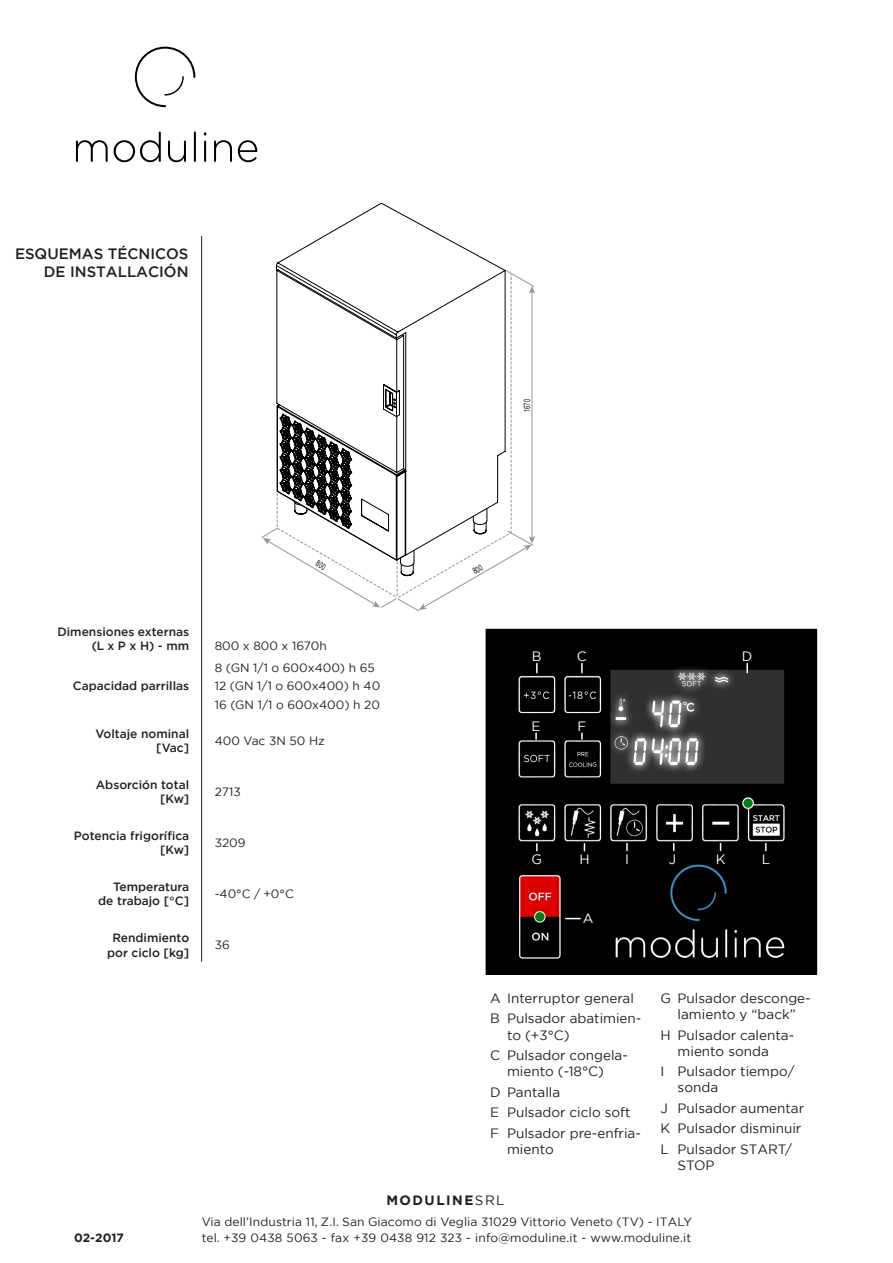
<style>
.page{position:relative;width:893px;height:1263px;background:#fff}
.page>*{position:absolute;margin:0;border:0;box-sizing:border-box;transform-origin:0 0}
.titoletti_dati{font:500 15px/18px "Gotham";color:#231f20;text-align:right}
.t1{font:13.5px/16.2px "Gotham";color:#231f20}
.testi{font:13.5px "Gotham";color:#fff}
.t2{font:700 13.5px "Gotham";letter-spacing:.11em;color:#231f20}
.voci_tab_schemi{font:12px "Gotham";letter-spacing:.01em;color:#231f20}
.voci_tab_schemi_prin{font:500 12px/14.4px "Gotham";color:#231f20;text-align:right}
.t3{font:700 12px "Gotham";letter-spacing:-.005em;color:#231f20}
.t4{font:9px "Helvetica";color:#231f20;scale:.65 1}
.s1{font-weight:400}
</style>
<div class="page">
<svg style="left:76px;top:140px;width:32px;height:22px"></svg>
<svg style="left:114px;top:132px;width:47px;height:30px"></svg>
<svg style="left:168px;top:141px;width:18px;height:21px"></svg>
<hr style="left:194px;top:132px;width:2px;height:30px;background:#000">
<hr style="left:204px;top:141px;width:2px;height:21px;background:#000">
<svg style="left:214px;top:140px;width:18px;height:22px"></svg>
<svg style="left:238px;top:140px;width:19px;height:22px"></svg>
<svg style="left:135px;top:47px;width:60px;height:60px"></svg>
<hr style="left:201px;top:236px;width:1px;height:726px;background:#231f20">
<img style="left:485px;top:628px;width:333px;height:346px">
<svg style="left:536px;top:663px;width:2px;height:10px"></svg>
<svg style="left:566px;top:918px;width:14px;height:1px"></svg>
<svg style="left:581px;top:663px;width:2px;height:10px"></svg>
<svg style="left:581px;top:733px;width:2px;height:6px"></svg>
<svg style="left:535px;top:733px;width:2px;height:6px"></svg>
<svg style="left:746px;top:663px;width:2px;height:10px"></svg>
<svg style="left:765px;top:843px;width:2px;height:7px"></svg>
<svg style="left:626px;top:843px;width:2px;height:7px"></svg>
<svg style="left:536px;top:844px;width:2px;height:7px"></svg>
<svg style="left:276px;top:203px;width:229px;height:67px"></svg>
<svg style="left:276px;top:273px;width:236px;height:116px"></svg>
<svg style="left:263px;top:389px;width:272px;height:221px"></svg>
<p class="titoletti_dati" style="left:15px;top:245px;width:175px">ESQUEMAS TÉCNICOS<br>DE INSTALLACIÓN</p>
<p class="t4" style="left:520px;top:412px;width:22px;rotate:-90deg">1670</p>
<p class="voci_tab_schemi_prin" style="left:58px;top:624px;width:133px">Dimensiones externas (L x P x H) - mm</p>
<p class="voci_tab_schemi_prin" style="left:73px;top:679px;width:118px">Capacidad parrillas</p>
<p class="voci_tab_schemi" style="left:215px;top:638px;width:114px">800 x 800 x 1670h</p>
<p class="voci_tab_schemi" style="left:215px;top:660px;width:162px">8 (GN 1/1 o 600x400) h 65</p>
<p class="voci_tab_schemi" style="left:215px;top:678px;width:167px">12 (GN 1/1 o 600x400) h 40</p>
<p class="voci_tab_schemi" style="left:215px;top:697px;width:167px">16 (GN 1/1 o 600x400) h 20</p>
<p class="voci_tab_schemi_prin" style="left:95px;top:726px;width:95px">Voltaje nominal [Vac]</p>
<p class="voci_tab_schemi" style="left:215px;top:733px;width:112px">400 Vac 3N 50 Hz</p>
<p class="voci_tab_schemi_prin" style="left:96px;top:777px;width:95px">Absorción total [Kw]</p>
<p class="voci_tab_schemi" style="left:215px;top:784px;width:27px">2713</p>
<p class="voci_tab_schemi_prin" style="left:74px;top:828px;width:117px">Potencia frigorífica [Kw]</p>
<p class="voci_tab_schemi" style="left:215px;top:835px;width:32px">3209</p>
<p class="voci_tab_schemi_prin" style="left:98px;top:879px;width:92px">Temperatura de trabajo [°C]</p>
<p class="voci_tab_schemi" style="left:215px;top:886px;width:81px">-40°C / +0°C</p>
<p class="voci_tab_schemi_prin" style="left:107px;top:930px;width:84px;text-align:center">Rendimiento por ciclo [kg]</p>
<p class="voci_tab_schemi" style="left:215px;top:937px;width:17px">36</p>
<p class="testi" style="left:532px;top:648px;width:11px">B</p>
<p class="testi" style="left:577px;top:648px;width:11px">C</p>
<p class="testi" style="left:532px;top:717px;width:11px">E</p>
<p class="testi" style="left:578px;top:717px;width:10px">F</p>
<p class="testi" style="left:742px;top:648px;width:12px">D</p>
<p class="testi" style="left:532px;top:850px;width:12px">G</p>
<p class="testi" style="left:579px;top:850px;width:12px">H</p>
<p class="testi" style="left:625px;top:850px;width:5px">I</p>
<p class="testi" style="left:669px;top:850px;width:9px">J</p>
<p class="testi" style="left:716px;top:850px;width:11px">K</p>
<p class="testi" style="left:762px;top:850px;width:10px">L</p>
<p class="testi" style="left:583px;top:910px;width:12px">A</p>
<p class="t1" style="left:490px;top:990px;width:145px">A Interruptor general</p>
<p class="t1" style="left:507px;top:1010px;width:136px;text-indent:-17px">B Pulsador abatimien&shy;to (+3°C)</p>
<p class="t1" style="left:490px;top:1047px;width:139px;text-align:center">C Pulsador congela&shy;miento (-18°C)</p>
<p class="t1" style="left:490px;top:1083px;width:72px">D Pantalla</p>
<p class="t1" style="left:490px;top:1104px;width:142px">E Pulsador ciclo soft</p>
<p class="t1" style="left:507px;top:1124px;width:135px;text-indent:-17px">F Pulsador pre-enfria&shy;miento</p>
<p class="t2" style="left:386px;top:1191px;width:120px">MODULINE<span class="s1">SRL</span></p>
<p class="t1" style="left:661px;top:990px;width:152px;text-align:center">G Pulsador desconge&shy;lamiento y “back”</p>
<p class="t1" style="left:678px;top:1026px;width:118px;text-indent:-17px">H Pulsador calenta&shy;miento sonda</p>
<p class="t1" style="left:678px;top:1063px;width:119px;text-indent:-17px">I Pulsador tiempo/ sonda</p>
<p class="t1" style="left:661px;top:1100px;width:145px">J Pulsador aumentar</p>
<p class="t1" style="left:661px;top:1120px;width:142px">K Pulsador disminuir</p>
<p class="t1" style="left:678px;top:1140px;width:116px;text-indent:-17px">L Pulsador START/<br>STOP</p>
<p class="t3" style="left:74px;top:1229px;width:51px">02-2017</p>
<p class="voci_tab_schemi" style="left:202px;top:1214px;width:492px">Via dell’Industria 11, Z.I. San Giacomo di Veglia 31029 Vittorio Veneto (TV) - ITALY</p>
<p class="voci_tab_schemi" style="left:202px;top:1230px;width:491px">tel. +39 0438 5063 - fax +39 0438 912 323 - info@moduline.it - www.moduline.it</p>
</div>
